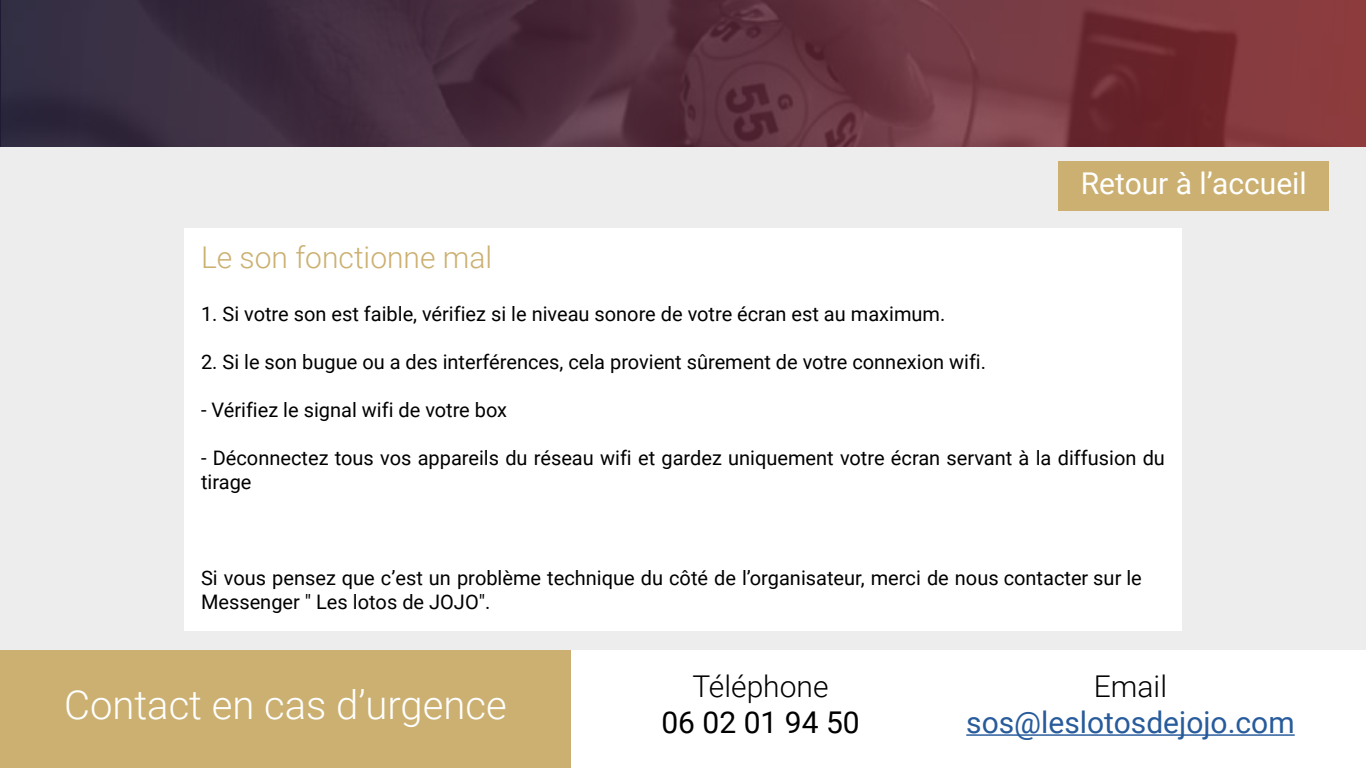
<style>
.page{position:relative;width:1366px;height:768px;background:#fff}
.page>*{position:absolute;margin:0;border:0;box-sizing:border-box;transform-origin:0 0}
.t1{font:300 40px "Roboto";color:#fff}
.t2{font:30px "Roboto";color:#275b9b}
.t3{font:300 30px "Roboto";color:#cbb071}
.t4{font:30px "Roboto";color:#fff}
.t5{font:300 30px "Roboto";color:#000}
.t6{font:30px "Roboto";color:#000}
.t7{font:20px/24px "Roboto";color:#000}
</style>
<div class="page">
<div style="left:0;top:650px;width:571px;height:118px;background:#cbb071"></div>
<svg style="left:0;top:0;width:1366px;height:147px;background:#59313e"></svg>
<div style="left:0;top:147px;width:1366px;height:503px;background:#ededed"></div>
<hr style="left:966px;top:734px;width:329px;height:2px;background:#275b9b">
<div style="left:1058px;top:161px;width:271px;height:50px;background:#cbb071"></div>
<div style="left:184px;top:228px;width:998px;height:65px;background:#fff"></div>
<div style="left:184px;top:289px;width:998px;height:54px;background:#fff"></div>
<div style="left:184px;top:337px;width:998px;height:54px;background:#fff"></div>
<div style="left:184px;top:385px;width:998px;height:54px;background:#fff"></div>
<div style="left:184px;top:433px;width:998px;height:78px;background:#fff"></div>
<div style="left:184px;top:505px;width:998px;height:54px;background:#fff"></div>
<div style="left:184px;top:553px;width:998px;height:78px;background:#fff"></div>
<h2 class="t4" style="left:1081px;top:162px;width:228px">Retour à l’accueil</h2>
<h2 class="t3" style="left:201px;top:236px;width:293px">Le son fonctionne mal</h2>
<p class="t7" style="left:201px;top:301px;width:746px">1. Si votre son est faible, vérifiez si le niveau sonore de votre écran est au maximum.</p>
<p class="t7" style="left:201px;top:349px;width:787px">2. Si le son bugue ou a des interférences, cela provient sûrement de votre connexion wifi.</p>
<p class="t7" style="left:201px;top:397px;width:308px">- Vérifiez le signal wifi de votre box</p>
<p class="t7" style="left:201px;top:445px;width:965px">- Déconnectez tous vos appareils du réseau wifi et gardez uniquement votre écran servant à la diffusion du tirage</p>
<p class="t7" style="left:201px;top:565px;width:942px">Si vous pensez que c’est un problème technique du côté de l’organisateur, merci de nous contacter sur le<br>Messenger " Les lotos de JOJO".</p>
<h1 class="t1" style="left:64px;top:676px;width:444px">Contact en cas d’urgence</h1>
<h2 class="t5" style="left:692px;top:665px;width:138px">Téléphone</h2>
<h2 class="t6" style="left:661px;top:701px;width:200px">06 02 01 94 50</h2>
<h2 class="t5" style="left:1094px;top:665px;width:75px">Email</h2>
<h2 class="t2" style="left:966px;top:701px;width:330px">sos@leslotosdejojo.com</h2>
</div>
